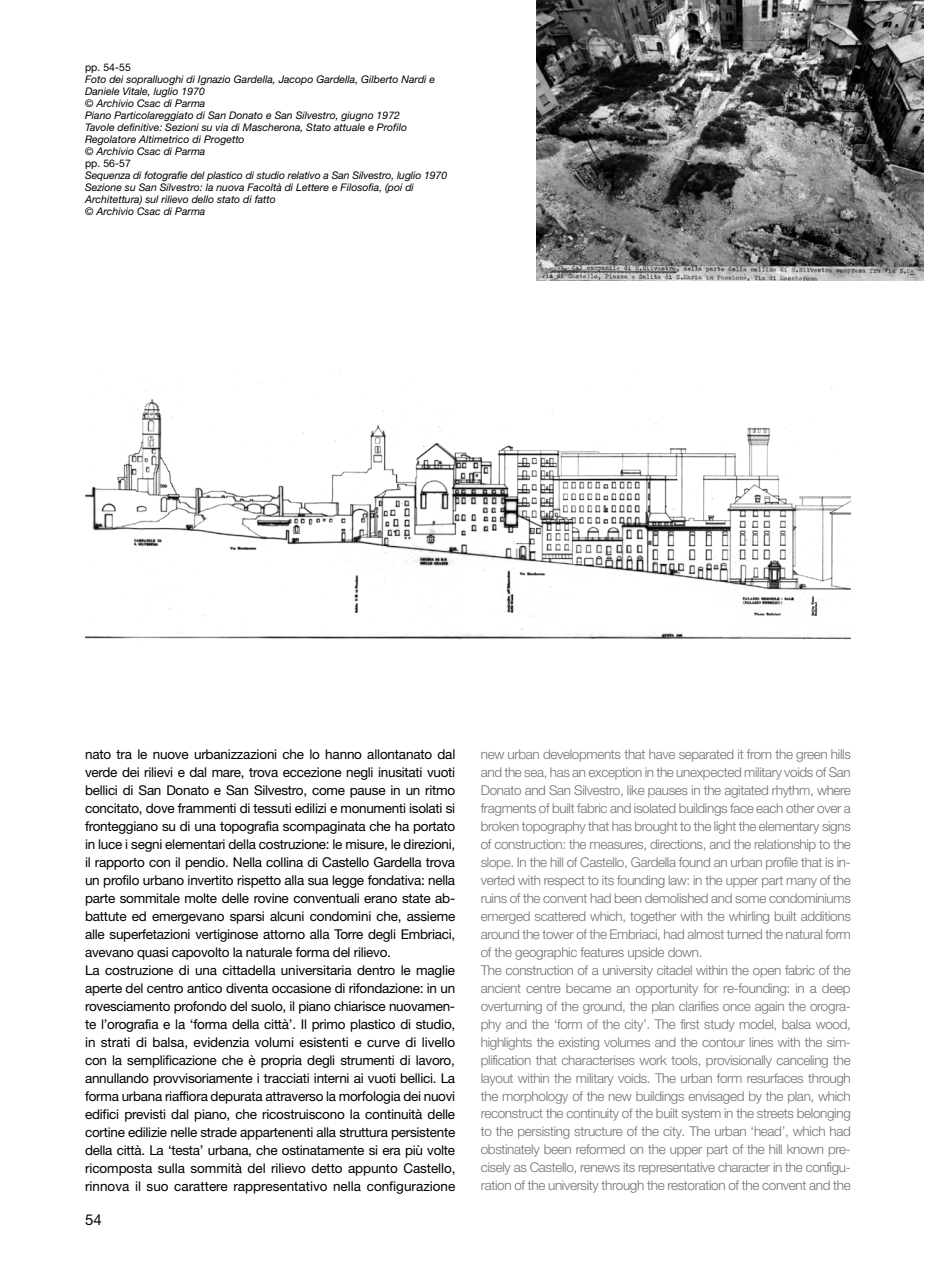
<style>
.page{position:relative;width:936px;height:1263px;background:#fff}
.page>*{position:absolute;margin:0;border:0;box-sizing:border-box;transform-origin:0 0}
.t1{font:15px "Helvetica Neue LT Pro";color:#000}
.t2{font:300 13.5px/18px "Helvetica Neue LT Pro";letter-spacing:-.025em;color:#707173}
.t3{font:13.5px/18px "Helvetica Neue LT Pro";letter-spacing:-.02em;color:#000}
.t4{font:italic 10.5px/12px "Helvetica Neue LT Pro";color:#000}
.t5{font:10.5px "Helvetica Neue LT Pro";color:#000}
</style>
<div class="page">
<img style="left:536px;top:0;width:387px;height:281px">
<img style="left:85px;top:371px;width:765px;height:269px">
<p class="t5" style="left:85px;top:61px;width:47px">pp. 54-55</p>
<p class="t4" style="left:85px;top:73px;width:351px">Foto dei sopralluoghi di Ignazio Gardella, Jacopo Gardella, Gilberto Nardi e Daniele Vitale, luglio 1970<br>© Archivio Csac di Parma<br>Piano Particolareggiato di San Donato e San Silvestro, giugno 1972<br>Tavole definitive: Sezioni su via di Mascherona, Stato attuale e Profilo Regolatore Altimetrico di Progetto<br>© Archivio Csac di Parma</p>
<p class="t5" style="left:85px;top:157px;width:47px">pp. 56-57</p>
<p class="t4" style="left:85px;top:169px;width:363px">Sequenza di fotografie del plastico di studio relativo a San Silvestro, luglio 1970<br>Sezione su San Silvestro: la nuova Facoltà di Lettere e Filosofia, (poi di Architettura) sul rilievo dello stato di fatto<br>© Archivio Csac di Parma</p>
<p class="t3" style="left:85px;top:744px;width:372px">nato tra le nuove urbanizzazioni che lo hanno allontanato dal verde dei rilievi e dal mare, trova eccezione negli inusitati vuoti bellici di San Donato e San Silvestro, come pause in un ritmo concitato, dove frammenti di tessuti edilizi e monumenti isolati si fronteggiano su di una topografia scompaginata che ha portato in luce i segni elementari della costruzione: le misure, le direzioni, il rapporto con il pendio. Nella collina di Castello Gardella trova un profilo urbano invertito rispetto alla sua legge fondativa: nella parte sommitale molte delle rovine conventuali erano state ab&shy;battute ed emergevano sparsi alcuni condomini che, assieme alle superfetazioni vertiginose attorno alla Torre degli Embriaci, avevano quasi capovolto la naturale forma del rilievo.<br>La costruzione di una cittadella universitaria dentro le maglie aperte del centro antico diventa occasione di rifondazione: in un rovesciamento profondo del suolo, il piano chiarisce nuovamen&shy;te l’orografia e la ‘forma della città’. Il primo plastico di studio, in strati di balsa, evidenzia volumi esistenti e curve di livello con la semplificazione che è propria degli strumenti di lavoro, annullando provvisoriamente i tracciati interni ai vuoti bellici. La forma urbana riaffiora depurata attraverso la morfologia dei nuovi edifici previsti dal piano, che ricostruiscono la continuità delle cortine edilizie nelle strade appartenenti alla struttura persistente della città. La ‘testa’ urbana, che ostinatamente si era più volte ricomposta sulla sommità del rilievo detto appunto Castello, rinnova il suo carattere rappresentativo nella configurazione</p>
<p class="t2" style="left:480px;top:744px;width:371px">new urban developments that have separated it from the green hills and the sea, has an exception in the unexpected military voids of San Donato and San Silvestro, like pauses in the agitated rhythm, where fragments of built fabric and isolated buildings face each other over a broken topography that has brought to the light the elementary signs of construction: the measures, directions, and the relationship to the slope. In the hill of Castello, Gardella found an urban profile that is in&shy;verted with respect to its founding law: in the upper part many of the ruins of the convent had been demolished and some condominiums emerged scattered which, together with the whirling built additions around the tower of the Embriaci, had almost turned the natural form of the geographic features upside down.<br>The construction of a university citadel within the open fabric of the ancient centre became an opportunity for re-founding: in a deep overturning of the ground, the plan clarifies once again the orogra&shy;phy and the ‘form of the city’. The first study model, balsa wood, highlights the existing volumes and the contour lines with the sim&shy;plification that characterises work tools, provisionally canceling the layout within the military voids. The urban form resurfaces through the morphology of the new buildings envisaged by the plan, which reconstruct the continuity of the built system in the streets belonging to the persisting structure of the city. The urban ‘head’, which had obstinately been reformed on the upper part of the hill known pre&shy;cisely as Castello, renews its representative character in the configu&shy;ration of the university through the restoration of the convent and the</p>
<p class="t1" style="left:85px;top:1210px;width:18px">54</p>
</div>
